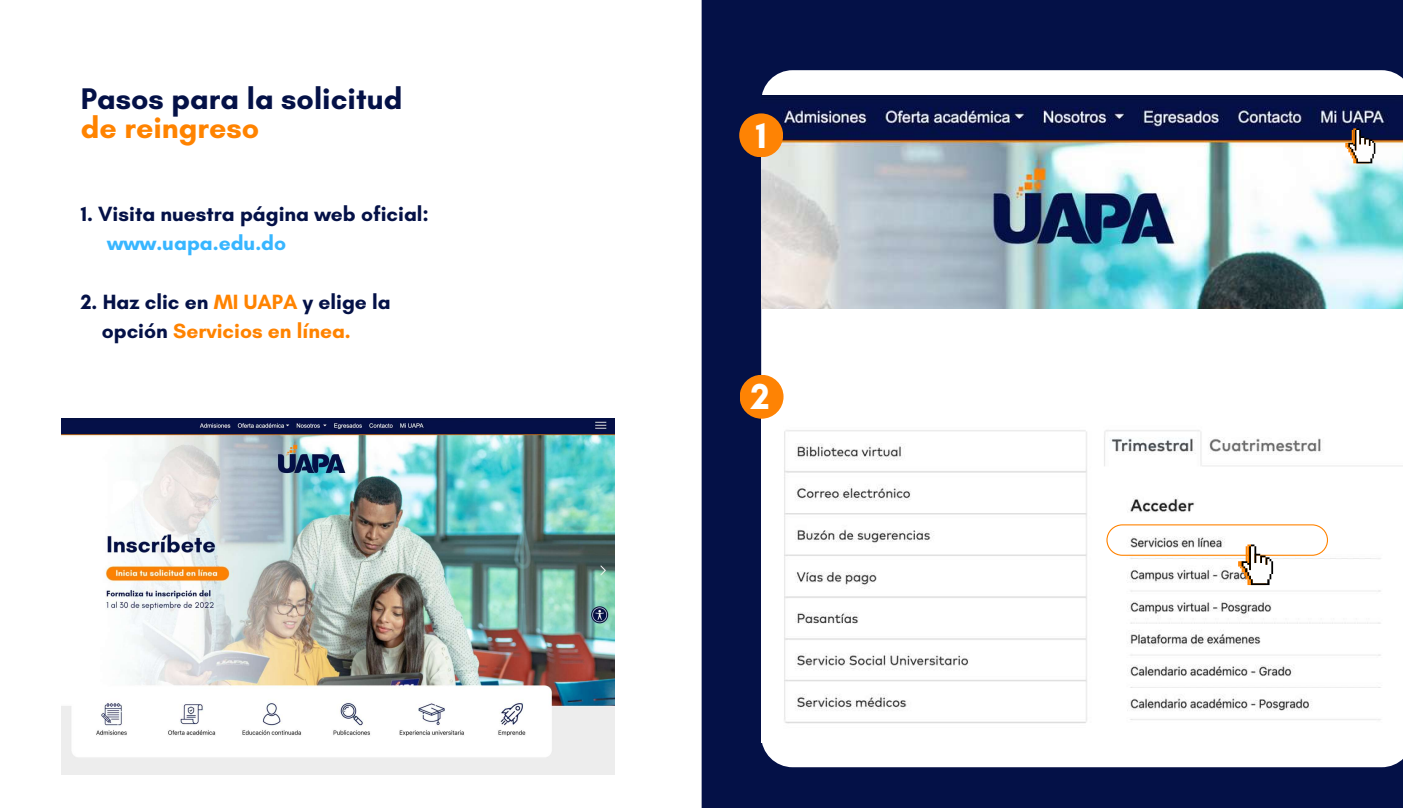
<style>
.page{position:relative;width:1403px;height:808px;background:#041147}
.page>*{position:absolute;margin:0;border:0;box-sizing:border-box;transform-origin:0 0}
.t1{font:700 36.75px "Glacial Indifference";color:#fff}
.t2{font:700 30.45px "Glacial Indifference";color:#041147}
.t3{font:700 30.45px "Glacial Indifference";color:#ff8300}
.t4{font:700 21px/29.2px "Glacial Indifference";color:#041147}
.t5{font:700 21px "Glacial Indifference";color:#38b6ff}
.s1{color:#ff8300}
</style>
<div class="page">
<div style="left:0;top:0;width:702px;height:808px;background:#fff"></div>
<div style="left:0;top:181px;width:536px;height:158px;background:#fff"></div>
<div style="left:761px;top:70px;width:642px;height:697px;background:#fff"></div>
<img style="left:762px;top:95px;width:641px;height:213px">
<svg style="left:1345px;top:128px;width:30px;height:35px"></svg>
<img style="left:761px;top:403px;width:642px;height:339px">
<svg style="left:1106px;top:524px;width:222px;height:61px;background:#f0eae3"></svg>
<div style="left:739px;top:113px;width:44px;height:44px;background:#fe8304;border-radius:50%"></div>
<div style="left:740px;top:375px;width:43px;height:44px;background:#fe8304;border-radius:50%"></div>
<img style="left:61px;top:419px;width:554px;height:355px">
<h2 class="t2" style="left:81px;top:80px;width:323px">Pasos para la solicitud</h2>
<h2 class="t3" style="left:81px;top:109px;width:180px">de reingreso</h2>
<h1 class="t1" style="left:756px;top:113px;width:12px">1</h1>
<p class="t4" style="left:81px;top:199px;width:350px">1. Visita nuestra página web oficial:</p>
<p class="t5" style="left:107px;top:230px;width:181px">www.uapa.edu.do</p>
<p class="t4" style="left:102px;top:287px;width:290px;text-indent:-21px">2. Haz clic en <span class="s1">MI UAPA</span> y elige la opción <span class="s1">Servicios en línea.</span></p>
<h1 class="t1" style="left:751px;top:374px;width:20px">2</h1>
</div>
